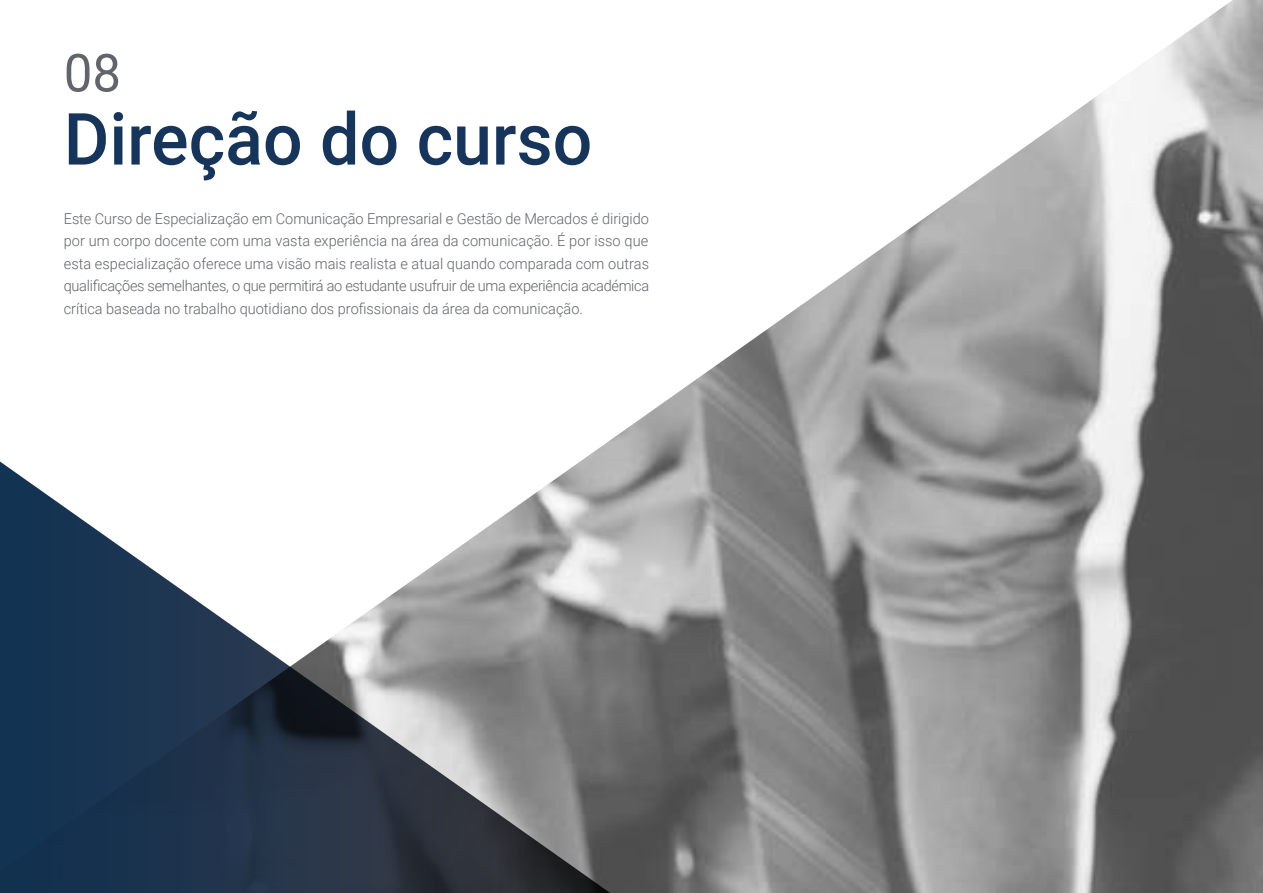
<style>
.page{position:relative;width:1263px;height:893px;background:#fff}
.page>*{position:absolute;margin:0;border:0;box-sizing:border-box;transform-origin:0 0}
.t1{font:500 72px "Roboto";color:#17355b}
.t2{font:52.5px "Roboto";color:#61646a}
.t3{font:300 15px/22.5px "Roboto";color:#61646a;text-align:justify}
</style>
<div class="page">
<img style="left:602px;top:0;width:661px;height:893px">
<svg style="left:0;top:446px;width:640px;height:447px"></svg>
<h2 class="t2" style="left:64px;top:36px;width:59px">08</h2>
<h1 class="t1" style="left:64px;top:89px;width:530px">Direção do curso</h1>
<p class="t3" style="left:64px;top:207px;width:587px">Este Curso de Especialização em Comunicação Empresarial e Gestão de Mercados é dirigido por um corpo docente com uma vasta experiência na área da comunicação. É por isso que esta especialização oferece uma visão mais realista e atual quando comparada com outras qualificações semelhantes, o que permitirá ao estudante usufruir de uma experiência académica crítica baseada no trabalho quotidiano dos profissionais da área da comunicação.</p>
</div>
